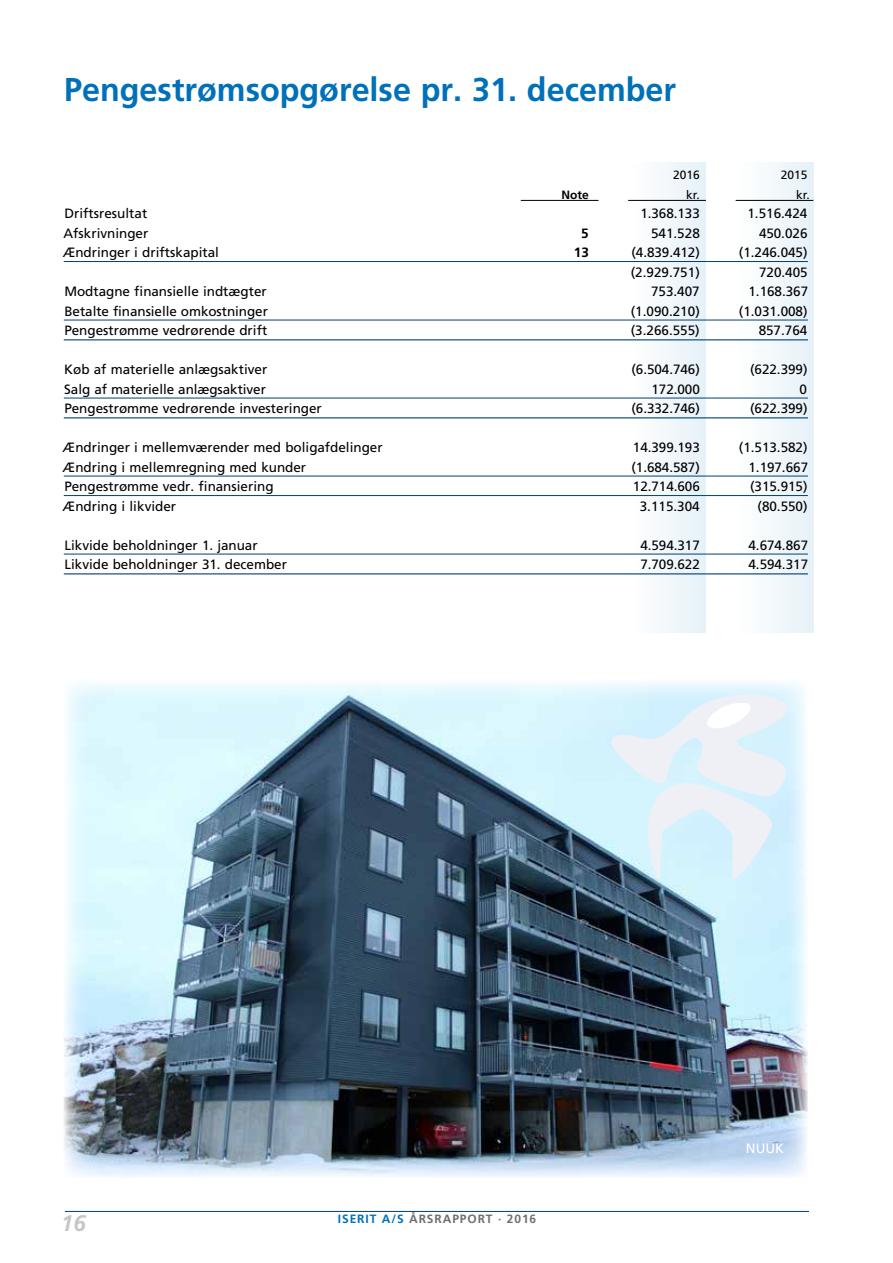
<style>
.page{position:relative;width:893px;height:1263px;background:#fff}
.page>*{position:absolute;margin:0;border:0;box-sizing:border-box;transform-origin:0 0}
.t1{font:700 33px "Frutiger";color:#0071b9}
.t2{font:italic 700 22.5px "Frutiger";color:#c6c6c6}
.t3{font:13.5px "Frutiger";letter-spacing:-.005em;color:#000}
.t4{font:13.5px "Frutiger";color:#fff}
.t5{font:700 13.5px "Frutiger";color:#000}
.t6{font:700 12px "Frutiger";letter-spacing:.075em;color:#706f6f}
.t7{font:12px "Frutiger";color:#000}
.t8{font:700 12px "Frutiger";color:#000}
.s1{color:#0071b9}
</style>
<div class="page">
<hr style="left:65px;top:1211px;width:744px;height:1px;background:#004170">
<img style="left:64px;top:682px;width:744px;height:495px">
<div style="left:628px;top:163px;width:78px;height:470px;background:#f3f8fc"></div>
<div style="left:736px;top:163px;width:77px;height:470px;background:#f2f8fb"></div>
<hr style="left:64px;top:261px;width:744px;height:1px;background:#004170">
<hr style="left:64px;top:320px;width:744px;height:1px;background:#004170">
<hr style="left:64px;top:339px;width:744px;height:1px;background:#004170">
<hr style="left:64px;top:398px;width:744px;height:1px;background:#004170">
<hr style="left:64px;top:417px;width:744px;height:1px;background:#004170">
<hr style="left:64px;top:476px;width:744px;height:1px;background:#004170">
<hr style="left:64px;top:495px;width:744px;height:1px;background:#004170">
<hr style="left:64px;top:554px;width:744px;height:1px;background:#004170">
<hr style="left:64px;top:573px;width:744px;height:1px;background:#004170">
<hr style="left:628px;top:200px;width:78px;height:1px;background:#000">
<hr style="left:521px;top:200px;width:77px;height:1px;background:#000">
<hr style="left:736px;top:200px;width:77px;height:1px;background:#000">
<svg style="left:611px;top:694px;width:176px;height:185px"></svg>
<h1 class="t1" style="left:64px;top:70px;width:613px">Pengestrømsopgørelse pr. 31. december</h1>
<p class="t7" style="left:673px;top:168px;width:28px">2016</p>
<p class="t7" style="left:781px;top:168px;width:28px">2015</p>
<p class="t8" style="left:561px;top:187px;width:29px">Note</p>
<p class="t7" style="left:686px;top:187px;width:15px">kr.</p>
<p class="t7" style="left:796px;top:187px;width:15px">kr.</p>
<p class="t3" style="left:64px;top:205px;width:84px">Driftsresultat</p>
<p class="t3" style="left:640px;top:205px;width:61px">1.368.133</p>
<p class="t3" style="left:747px;top:205px;width:61px">1.516.424</p>
<p class="t3" style="left:63px;top:225px;width:86px">Afskrivninger</p>
<p class="t5" style="left:581px;top:225px;width:9px">5</p>
<p class="t3" style="left:651px;top:225px;width:50px">541.528</p>
<p class="t3" style="left:759px;top:225px;width:50px">450.026</p>
<p class="t3" style="left:63px;top:244px;width:158px">Ændringer i driftskapital</p>
<p class="t5" style="left:574px;top:244px;width:16px">13</p>
<p class="t3" style="left:631px;top:244px;width:70px">(4.839.412)</p>
<p class="t3" style="left:739px;top:244px;width:70px">(1.246.045)</p>
<p class="t3" style="left:631px;top:264px;width:71px">(2.929.751)</p>
<p class="t3" style="left:759px;top:264px;width:50px">720.405</p>
<p class="t3" style="left:64px;top:283px;width:204px">Modtagne finansielle indtægter</p>
<p class="t3" style="left:651px;top:283px;width:50px">753.407</p>
<p class="t3" style="left:748px;top:283px;width:61px">1.168.367</p>
<p class="t3" style="left:64px;top:303px;width:205px">Betalte finansielle omkostninger</p>
<p class="t3" style="left:631px;top:303px;width:71px">(1.090.210)</p>
<p class="t3" style="left:739px;top:303px;width:70px">(1.031.008)</p>
<p class="t3" style="left:64px;top:322px;width:204px">Pengestrømme vedrørende drift</p>
<p class="t3" style="left:631px;top:322px;width:71px">(3.266.555)</p>
<p class="t3" style="left:759px;top:322px;width:50px">857.764</p>
<p class="t3" style="left:64px;top:361px;width:204px">Køb af materielle anlægsaktiver</p>
<p class="t3" style="left:631px;top:361px;width:70px">(6.504.746)</p>
<p class="t3" style="left:750px;top:361px;width:59px">(622.399)</p>
<p class="t3" style="left:64px;top:381px;width:203px">Salg af materielle anlægsaktiver</p>
<p class="t3" style="left:651px;top:381px;width:50px">172.000</p>
<p class="t3" style="left:800px;top:381px;width:9px">0</p>
<p class="t3" style="left:64px;top:400px;width:259px">Pengestrømme vedrørende investeringer</p>
<p class="t3" style="left:631px;top:400px;width:70px">(6.332.746)</p>
<p class="t3" style="left:750px;top:400px;width:59px">(622.399)</p>
<p class="t3" style="left:63px;top:439px;width:321px">Ændringer i mellemværender med boligafdelinger</p>
<p class="t3" style="left:633px;top:439px;width:68px">14.399.193</p>
<p class="t3" style="left:739px;top:439px;width:70px">(1.513.582)</p>
<p class="t3" style="left:63px;top:459px;width:245px">Ændring i mellemregning med kunder</p>
<p class="t3" style="left:631px;top:459px;width:70px">(1.684.587)</p>
<p class="t3" style="left:748px;top:459px;width:61px">1.197.667</p>
<p class="t3" style="left:64px;top:478px;width:211px">Pengestrømme vedr. finansiering</p>
<p class="t3" style="left:633px;top:478px;width:68px">12.714.606</p>
<p class="t3" style="left:750px;top:478px;width:59px">(315.915)</p>
<p class="t3" style="left:63px;top:498px;width:115px">Ændring i likvider</p>
<p class="t3" style="left:640px;top:498px;width:62px">3.115.304</p>
<p class="t3" style="left:757px;top:498px;width:52px">(80.550)</p>
<p class="t3" style="left:64px;top:537px;width:195px">Likvide beholdninger 1. januar</p>
<p class="t3" style="left:640px;top:537px;width:61px">4.594.317</p>
<p class="t3" style="left:748px;top:537px;width:61px">4.674.867</p>
<p class="t3" style="left:64px;top:556px;width:224px">Likvide beholdninger 31. december</p>
<p class="t3" style="left:640px;top:556px;width:61px">7.709.622</p>
<p class="t3" style="left:748px;top:556px;width:61px">4.594.317</p>
<h2 class="t2" style="left:61px;top:1209px;width:27px">16</h2>
<p class="t6" style="left:338px;top:1212px;width:200px"><span class="s1">ISERIT A/S</span> ÅRSRAPPORT · 2016</p>
<p class="t4" style="left:746px;top:1140px;width:40px">NUUK</p>
</div>
